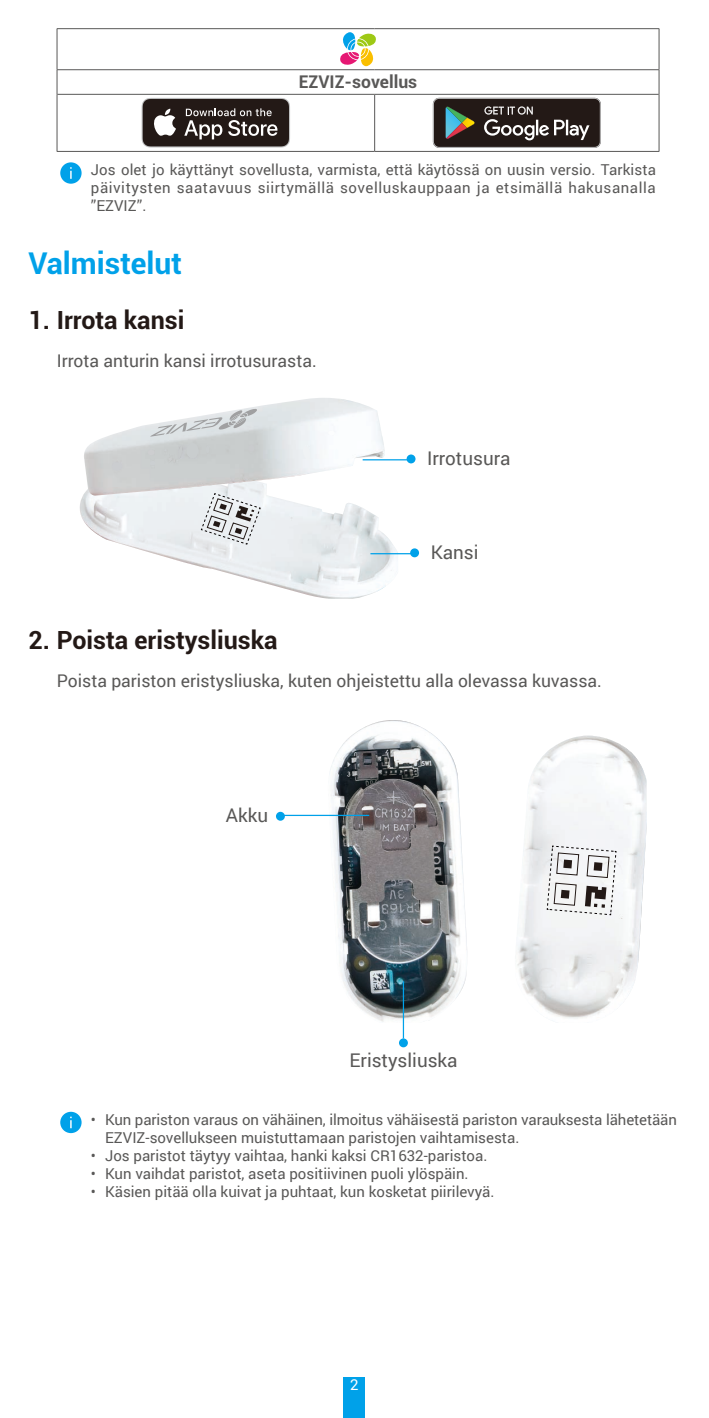
<style>
.page{position:relative;width:709px;height:1418px;background:#fff}
.page>*{position:absolute;margin:0;border:0;box-sizing:border-box;transform-origin:0 0}
.t1{font:700 30px "Roboto";color:#00a1e9}
.t2{font:700 25px "Roboto";color:#231916}
.t3{font:18.75px "Roboto";color:#595857}
.t4{font:17.5px "Roboto";color:#595857}
.t5{font:700 17.5px "Roboto";color:#595857}
.t6{font:15px/18px "Roboto";color:#595857;text-align:justify}
.t7{font:15px "Roboto";color:#fff}
</style>
<div class="page">
<div style="left:344px;top:1376px;width:21px;height:41px;background:#00a1e9"></div>
<hr style="left:57px;top:69px;width:317px;height:1px;background:#595857">
<hr style="left:374px;top:69px;width:285px;height:1px;background:#595857">
<hr style="left:57px;top:94px;width:317px;height:1px;background:#595857">
<hr style="left:374px;top:94px;width:284px;height:1px;background:#595857">
<hr style="left:374px;top:95px;width:1px;height:56px;background:#595857">
<hr style="left:658px;top:29px;width:1px;height:40px;background:#595857">
<svg style="left:658px;top:70px;width:1px;height:24px"></svg>
<hr style="left:57px;top:28px;width:317px;height:1px;background:#595857">
<hr style="left:57px;top:29px;width:1px;height:40px;background:#595857">
<hr style="left:374px;top:28px;width:285px;height:1px;background:#595857">
<svg style="left:57px;top:70px;width:1px;height:24px"></svg>
<hr style="left:57px;top:94px;width:1px;height:57px;background:#595857">
<hr style="left:658px;top:94px;width:1px;height:57px;background:#595857">
<hr style="left:57px;top:151px;width:317px;height:1px;background:#595857">
<hr style="left:374px;top:151px;width:285px;height:1px;background:#595857">
<svg style="left:340px;top:32px;width:36px;height:34px"></svg>
<svg style="left:142px;top:98px;width:148px;height:49px;background:#4c4442"></svg>
<svg style="left:433px;top:98px;width:168px;height:50px;background:#443f3b"></svg>
<div style="left:60px;top:162px;width:22px;height:22px;background:#00a1e9;border-radius:50%"></div>
<svg style="left:70px;top:167px;width:2px;height:12px"></svg>
<img style="left:80px;top:460px;width:318px;height:138px">
<img style="left:83px;top:398px;width:302px;height:97px">
<div style="left:112px;top:462px;width:10px;height:8px;background:#cbcdd0;border-radius:50%"></div>
<svg style="left:148px;top:450px;width:7px;height:5px"></svg>
<svg style="left:150px;top:461px;width:6px;height:4px"></svg>
<svg style="left:164px;top:445px;width:19px;height:18px"></svg>
<svg style="left:206px;top:445px;width:4px;height:8px"></svg>
<div style="left:248px;top:445px;width:6px;height:7px;background:#c9cbcd;border-radius:50%"></div>
<svg style="left:302px;top:445px;width:9px;height:15px"></svg>
<div style="left:186px;top:443px;width:12px;height:15px;background:#c9cdce;border-radius:50%"></div>
<svg style="left:328px;top:430px;width:7px;height:5px"></svg>
<svg style="left:150px;top:408px;width:108px;height:29px"></svg>
<hr style="left:370px;top:553px;width:46px;height:1px;background:#00a1e9">
<div style="left:410px;top:548px;width:9px;height:9px;background:#00a1e9;border-radius:50%"></div>
<hr style="left:362px;top:459px;width:49px;height:1px;background:#00a1e9">
<div style="left:406px;top:454px;width:9px;height:9px;background:#00a1e9;border-radius:50%"></div>
<svg style="left:200px;top:492px;width:61px;height:53px;background:#cdcfd1"></svg>
<img style="left:329px;top:720px;width:138px;height:302px">
<img style="left:517px;top:735px;width:129px;height:284px">
<svg style="left:546px;top:845px;width:70px;height:70px"></svg>
<hr style="left:403px;top:981px;width:1px;height:57px;background:#00a1e9">
<div style="left:399px;top:1038px;width:9px;height:9px;background:#00a1e9;border-radius:50%"></div>
<div style="left:276px;top:811px;width:9px;height:9px;background:#00a1e9;border-radius:50%"></div>
<hr style="left:283px;top:814px;width:86px;height:2px;background:#00a1e9">
<div style="left:60px;top:1111px;width:22px;height:22px;background:#00a1e9;border-radius:50%"></div>
<svg style="left:70px;top:1116px;width:2px;height:12px"></svg>
<p class="t5" style="left:299px;top:70px;width:120px">EZVIZ-sovellus</p>
<p class="t6" style="left:91px;top:160px;width:566px">Jos olet jo käyttänyt sovellusta, varmista, että käytössä on uusin versio. Tarkista päivitysten saatavuus siirtymällä sovelluskauppaan ja etsimällä hakusanalla ”EZVIZ”.</p>
<h1 class="t1" style="left:28px;top:242px;width:155px">Valmistelut</h1>
<h2 class="t2" style="left:28px;top:303px;width:157px">1. Irrota kansi</h2>
<p class="t4" style="left:57px;top:349px;width:261px">Irrota anturin kansi irrotusurasta.</p>
<p class="t3" style="left:427px;top:445px;width:85px">Irrotusura</p>
<p class="t3" style="left:431px;top:539px;width:49px">Kansi</p>
<h2 class="t2" style="left:28px;top:622px;width:251px">2. Poista eristysliuska</h2>
<p class="t4" style="left:57px;top:668px;width:546px">Poista pariston eristysliuska, kuten ohjeistettu alla olevassa kuvassa.</p>
<p class="t3" style="left:226px;top:802px;width:44px">Akku</p>
<p class="t3" style="left:349px;top:1046px;width:110px">Eristysliuska</p>
<p class="t6" style="left:105px;top:1109px;width:573px;text-indent:-14px">• Kun pariston varaus on vähäinen, ilmoitus vähäisestä pariston varauksesta lähetetään<br>EZVIZ-sovellukseen muistuttamaan paristojen vaihtamisesta.</p>
<p class="t6" style="left:91px;top:1145px;width:398px">• Jos paristot täytyy vaihtaa, hanki kaksi CR1632-paristoa.</p>
<p class="t6" style="left:91px;top:1163px;width:379px">• Kun vaihdat paristot, aseta positiivinen puoli ylöspäin.</p>
<p class="t6" style="left:91px;top:1181px;width:405px">• Käsien pitää olla kuivat ja puhtaat, kun kosketat piirilevyä.</p>
<p class="t7" style="left:350px;top:1373px;width:10px">2</p>
</div>
